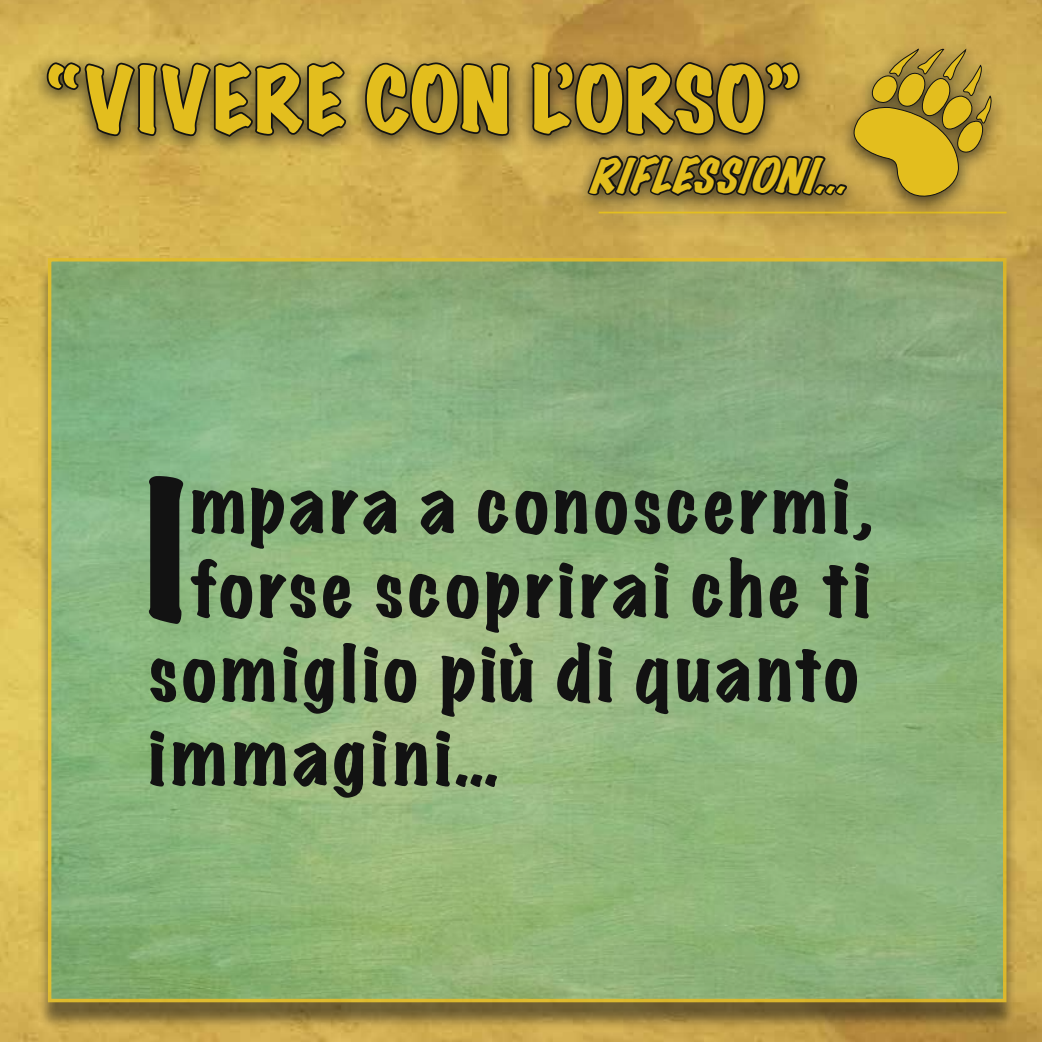
<style>
.page{position:relative;width:1042px;height:1042px;background:#fff}
.page>*{position:absolute;margin:0;border:0;box-sizing:border-box;transform-origin:0 0}
.t1{font:expanded 171.5px "Marker Felt";color:#121212}
.t2{font:expanded 80.5px "Marker Felt";letter-spacing:.02em;color:#e3be1e}
.t3{font:expanded 70px "Marker Felt";letter-spacing:.07em;color:#121212}
.t4{font:italic expanded 42px "Marker Felt";color:#e3be1e}
</style>
<div class="page">
<img style="left:0;top:0;width:1042px;height:1042px">
<div style="left:37px;top:265px;width:980px;height:765px;background:#121212;opacity:.75"></div>
<img style="left:53px;top:263px;width:948px;height:734px">
<div style="left:48px;top:258px;width:958px;height:744px;border:4px solid #e3be1e"></div>
<div style="left:31px;top:51px;width:989px;height:184px;background:#121212;opacity:.75"></div>
<svg style="left:44px;top:47px;width:305px;height:92px;background:#7e6d36"></svg>
<svg style="left:363px;top:60px;width:149px;height:78px;background:#60532d"></svg>
<svg style="left:530px;top:0;width:508px;height:240px;background:#a78a3e"></svg>
<p class="t2" style="left:48px;top:36px;width:752px">“VIVERE CON L’ORSO”</p>
<p class="t4" style="left:588px;top:142px;width:281px">RIFLESSIONI...</p>
<h1 class="t1" style="left:145px;top:415px;width:43px">I</h1>
<p class="t3" style="left:191px;top:450px;width:683px">mpara a conoscermi,</p>
<p class="t3" style="left:191px;top:534px;width:681px">forse scoprirai che ti</p>
<p class="t3" style="left:149px;top:618px;width:710px">somiglio più di quanto</p>
<p class="t3" style="left:149px;top:702px;width:352px">immagini…</p>
</div>
